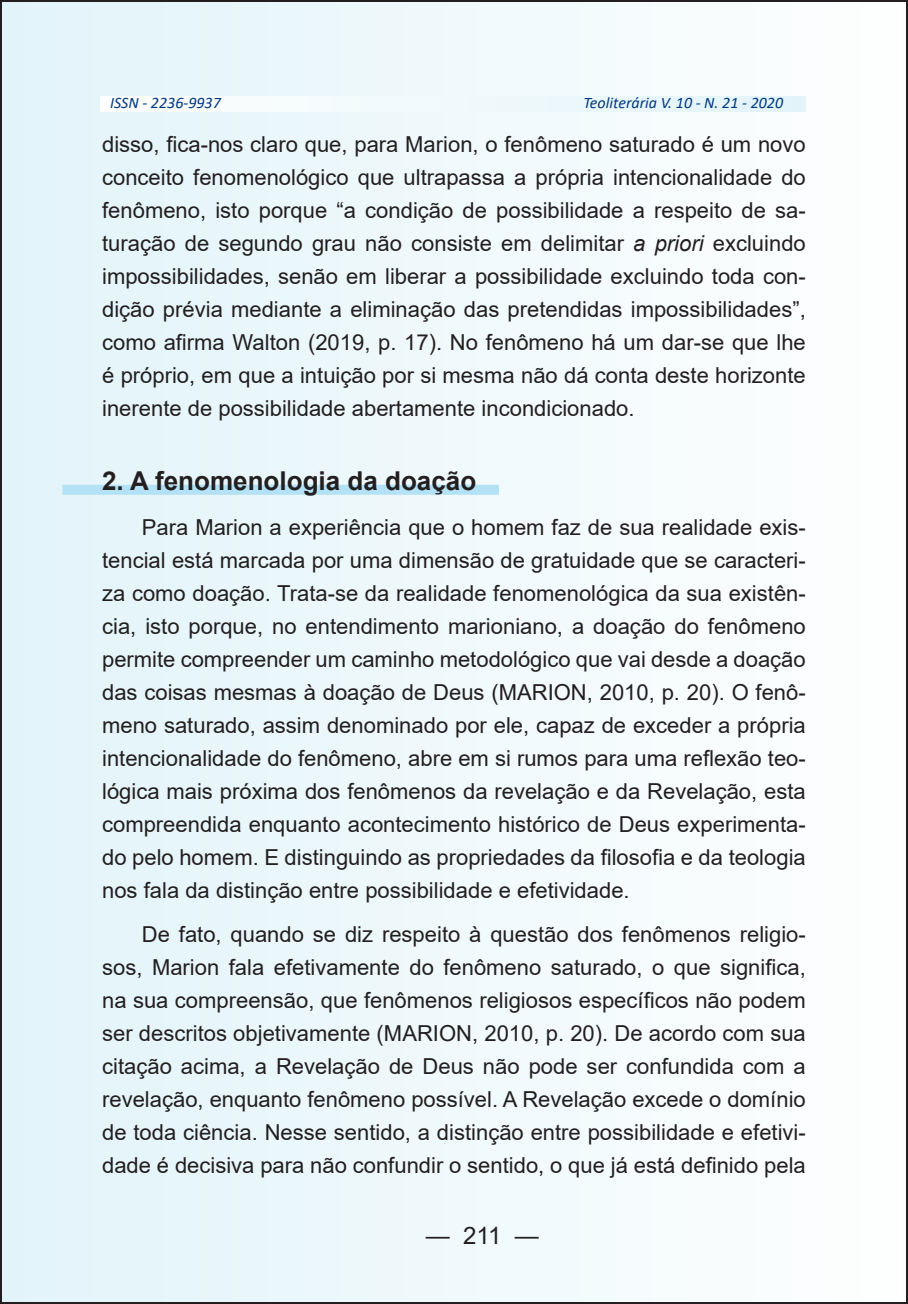
<style>
.page{position:relative;width:908px;height:1304px;background:#fff}
.page>*{position:absolute;margin:0;border:0;box-sizing:border-box;transform-origin:0 0}
.t1{font:700 26px "Arial";color:#231f20}
.t2{font:24px "Arial";color:#231f20}
.t3{font:22px/33px "Arial";color:#231f20;text-align:justify}
.t4{font:italic 16px "Calibri";color:#003882}
.s1{font-style:italic}
</style>
<div class="page">
<div style="left:1px;top:1px;width:905px;height:1302px;background:linear-gradient(to right,#e2f4fa,#fefefe)"></div>
<svg style="left:100px;top:96px;width:705px;height:15px"></svg>
<div style="left:62px;top:485px;width:436px;height:10px;background:#b3e2f6"></div>
<p class="t4" style="left:110px;top:92px;width:112px">ISSN - 2236-9937</p>
<p class="t4" style="left:583px;top:92px;width:201px">Teoliterária V. 10 - N. 21 - 2020</p>
<p class="t3" style="left:102px;top:128px;width:704px">disso, fica-nos claro que, para Marion, o fenômeno saturado é um novo conceito fenomenológico que ultrapassa a própria intencionalidade do fenômeno, isto porque “a condição de possibilidade a respeito de sa&shy;turação de segundo grau não consiste em delimitar <span class="s1">a priori</span> excluindo impossibilidades, senão em liberar a possibilidade excluindo toda con&shy;dição prévia mediante a eliminação das pretendidas impossibilidades”, como afirma Walton (2019, p. 17). No fenômeno há um dar-se que lhe é próprio, em que a intuição por si mesma não dá conta deste horizonte inerente de possibilidade abertamente incondicionado.</p>
<p class="t1" style="left:102px;top:463px;width:375px">2. A fenomenologia da doação</p>
<p class="t3" style="left:102px;top:510px;width:704px;text-indent:40px">Para Marion a experiência que o homem faz de sua realidade exis&shy;tencial está marcada por uma dimensão de gratuidade que se caracteri&shy;za como doação. Trata-se da realidade fenomenológica da sua existên&shy;cia, isto porque, no entendimento marioniano, a doação do fenômeno permite compreender um caminho metodológico que vai desde a doação das coisas mesmas à doação de Deus (MARION, 2010, p. 20). O fenô&shy;meno saturado, assim denominado por ele, capaz de exceder a própria intencionalidade do fenômeno, abre em si rumos para uma reflexão teo&shy;lógica mais próxima dos fenômenos da revelação e da Revelação, esta compreendida enquanto acontecimento histórico de Deus experimenta&shy;do pelo homem. E distinguindo as propriedades da filosofia e da teologia nos fala da distinção entre possibilidade e efetividade.</p>
<p class="t3" style="left:102px;top:918px;width:704px;text-indent:40px">De fato, quando se diz respeito à questão dos fenômenos religio&shy;sos, Marion fala efetivamente do fenômeno saturado, o que significa, na sua compreensão, que fenômenos religiosos específicos não podem ser descritos objetivamente (MARION, 2010, p. 20). De acordo com sua citação acima, a Revelação de Deus não pode ser confundida com a revelação, enquanto fenômeno possível. A Revelação excede o domínio de toda ciência. Nesse sentido, a distinção entre possibilidade e efetivi&shy;dade é decisiva para não confundir o sentido, o que já está definido pela</p>
<p class="t2" style="left:425px;top:1218px;width:114px">— 211 —</p>
</div>
